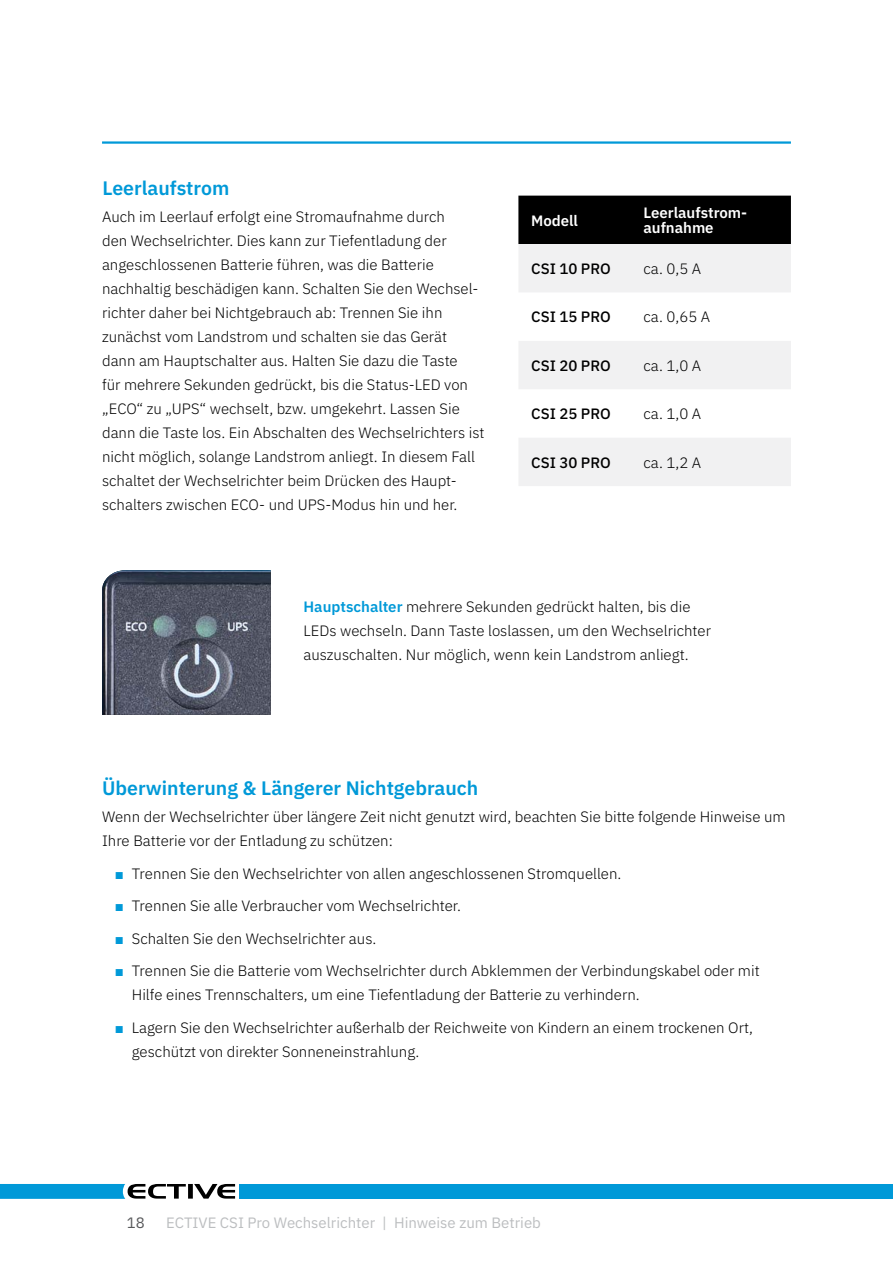
<style>
.page{position:relative;width:893px;height:1263px;background:#fff}
.page>*{position:absolute;margin:0;border:0;box-sizing:border-box;transform-origin:0 0}
.t1{font:600 19.5px "IBM Plex Sans";color:#0099d8}
.t2{font:300 15px/24px "IBM Plex Sans";color:#000}
.t3{font:15px "IBM Plex Sans";color:#bcbec0}
.t4{font:500 15px "IBM Plex Sans";color:#000}
.t5{font:600 15px/15px "IBM Plex Sans";color:#fff}
.t6{font:15px "IBM Plex Sans";color:#58595b}
.s1{font-weight:600;color:#0099d8}
.s2{font-family:"Arial";font-weight:700;color:#0099d8}
</style>
<div class="page">
<svg style="left:0;top:1184px;width:235px;height:15px"></svg>
<div style="left:240px;top:1184px;width:653px;height:15px;background:#0099d8"></div>
<hr style="left:102px;top:141px;width:689px;height:3px;background:#0099d8">
<img style="left:102px;top:570px;width:169px;height:145px">
<div style="left:518px;top:196px;width:273px;height:48px;background:#000"></div>
<svg style="left:519px;top:244px;width:272px;height:242px;fill:#f1f1f2"></svg>
<h1 class="t1" style="left:102px;top:173px;width:129px">Leerlaufstrom</h1>
<p class="t2" style="left:102px;top:203px;width:384px">Auch im Leerlauf erfolgt eine Stromaufnahme durch<br>den Wechselrichter. Dies kann zur Tiefentladung der angeschlossenen Batterie führen, was die Batterie nachhaltig beschädigen kann. Schalten Sie den Wechsel&shy;richter daher bei Nichtgebrauch ab: Trennen Sie ihn zunächst vom Landstrom und schalten sie das Gerät<br>dann am Hauptschalter aus. Halten Sie dazu die Taste<br>für mehrere Sekunden gedrückt, bis die Status-LED von „ECO“ zu „UPS“ wechselt, bzw. umgekehrt. Lassen Sie dann die Taste los. Ein Abschalten des Wechselrichters ist nicht möglich, solange Landstrom anliegt. In diesem Fall schaltet der Wechselrichter beim Drücken des Haupt&shy;schalters zwischen ECO- und UPS-Modus hin und her.</p>
<p class="t5" style="left:531px;top:212px;width:48px">Modell</p>
<p class="t5" style="left:643px;top:204px;width:105px">Leerlaufstrom&shy;aufnahme</p>
<p class="t4" style="left:531px;top:257px;width:81px">CSI 10 PRO</p>
<p class="t2" style="left:643px;top:255px;width:59px">ca. 0,5 A</p>
<p class="t4" style="left:531px;top:305px;width:81px">CSI 15 PRO</p>
<p class="t2" style="left:643px;top:304px;width:68px">ca. 0,65 A</p>
<p class="t4" style="left:531px;top:354px;width:81px">CSI 20 PRO</p>
<p class="t2" style="left:643px;top:352px;width:59px">ca. 1,0 A</p>
<p class="t4" style="left:531px;top:402px;width:81px">CSI 25 PRO</p>
<p class="t2" style="left:643px;top:401px;width:59px">ca. 1,0 A</p>
<p class="t4" style="left:531px;top:451px;width:81px">CSI 30 PRO</p>
<p class="t2" style="left:643px;top:449px;width:59px">ca. 1,2 A</p>
<p class="t2" style="left:303px;top:593px;width:409px"><span class="s1">Hauptschalter</span> mehrere Sekunden gedrückt halten, bis die<br>LEDs wechseln. Dann Taste loslassen, um den Wechselrichter auszuschalten. Nur möglich, wenn kein Landstrom anliegt.</p>
<h1 class="t1" style="left:102px;top:773px;width:378px">Überwinterung &amp; Längerer Nichtgebrauch</h1>
<p class="t2" style="left:102px;top:803px;width:685px">Wenn der Wechselrichter über längere Zeit nicht genutzt wird, beachten Sie bitte folgende Hinweise um<br>Ihre Batterie vor der Entladung zu schützen:</p>
<p class="t2" style="left:115px;top:860px;width:508px"><span class="s2">■</span> Trennen Sie den Wechselrichter von allen angeschlossenen Stromquellen.</p>
<p class="t2" style="left:115px;top:892px;width:348px"><span class="s2">■</span> Trennen Sie alle Verbraucher vom Wechselrichter.</p>
<p class="t2" style="left:115px;top:925px;width:263px"><span class="s2">■</span> Schalten Sie den Wechselrichter aus.</p>
<p class="t2" style="left:132px;top:957px;width:629px;text-indent:-17px"><span class="s2">■</span> Trennen Sie die Batterie vom Wechselrichter durch Abklemmen der Verbindungskabel oder mit<br>Hilfe eines Trennschalters, um eine Tiefentladung der Batterie zu verhindern.</p>
<p class="t2" style="left:132px;top:1014px;width:623px;text-indent:-17px"><span class="s2">■</span> Lagern Sie den Wechselrichter außerhalb der Reichweite von Kindern an einem trockenen Ort, geschützt von direkter Sonneneinstrahlung.</p>
<p class="t6" style="left:127px;top:1211px;width:19px">18</p>
<p class="t3" style="left:166px;top:1211px;width:376px">ECTIVE CSI Pro Wechselrichter | Hinweise zum Betrieb</p>
</div>
